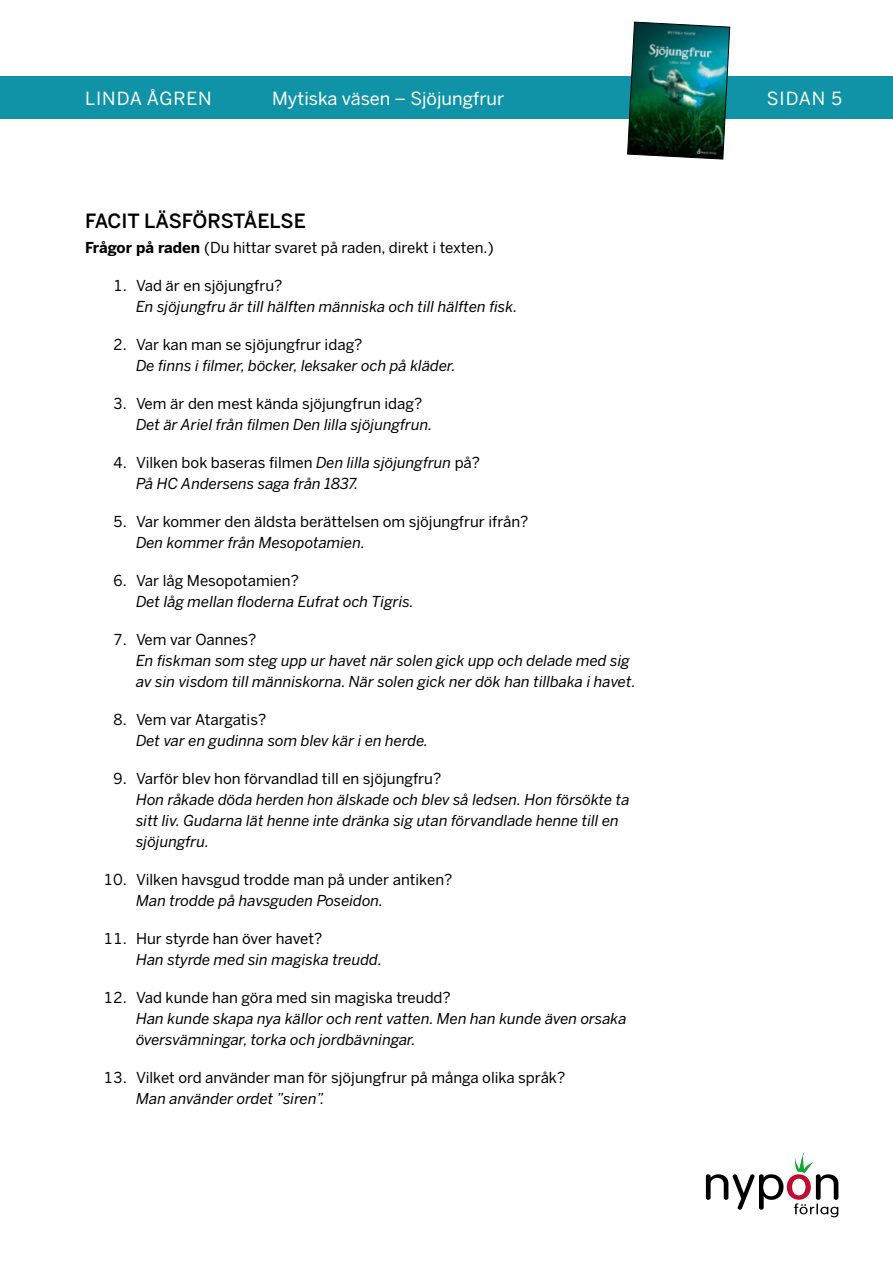
<style>
.page{position:relative;width:893px;height:1263px;background:#fff}
.page>*{position:absolute;margin:0;border:0;box-sizing:border-box;transform-origin:0 0}
.t1{font:500 19.5px "Benton Sans";letter-spacing:-.005em;color:#000}
.t2{font:18px "Benton Sans";color:#fff}
.t3{font:18px "Benton Sans";letter-spacing:.05em;color:#fff}
.t4{font:italic 15px/21px "Benton Sans";color:#000}
.t5{font:15px "Benton Sans";color:#000}
.s1{font-weight:700}
.s2{font-style:normal}
</style>
<div class="page">
<svg style="left:706px;top:1152px;width:132px;height:65px"></svg>
<div style="left:0;top:77px;width:893px;height:42px;background:#1093a7"></div>
<img style="left:627px;top:21px;width:103px;height:139px">
<p class="t3" style="left:85px;top:87px;width:128px">LINDA ÅGREN</p>
<p class="t2" style="left:272px;top:87px;width:234px">Mytiska väsen – Sjöjungfrur</p>
<p class="t2" style="left:767px;top:87px;width:77px">SIDAN 5</p>
<h1 class="t1" style="left:85px;top:209px;width:222px">FACIT LÄSFÖRSTÅELSE</h1>
<p class="t5" style="left:85px;top:239px;width:410px"><span class="s1">Frågor på raden</span> (Du hittar svaret på raden, direkt i texten.)</p>
<p class="t5" style="left:113px;top:277px;width:171px">1. Vad är en sjöjungfru?</p>
<p class="t4" style="left:136px;top:296px;width:383px">En sjöjungfru är till hälften människa och till hälften fisk.</p>
<p class="t5" style="left:113px;top:336px;width:251px">2. Var kan man se sjöjungfrur idag?</p>
<p class="t4" style="left:136px;top:355px;width:321px">De finns i filmer, böcker, leksaker och på kläder.</p>
<p class="t5" style="left:113px;top:395px;width:311px">3. Vem är den mest kända sjöjungfrun idag?</p>
<p class="t4" style="left:136px;top:414px;width:298px">Det är Ariel från filmen Den lilla sjöjungfrun.</p>
<p class="t4" style="left:136px;top:452px;width:346px;text-indent:-23px"><span class="s2">4. Vilken bok baseras filmen</span> Den lilla sjöjungfrun <span class="s2">på?<br></span>På HC Andersens saga från 1837.</p>
<p class="t5" style="left:113px;top:513px;width:417px">5. Var kommer den äldsta berättelsen om sjöjungfrur ifrån?</p>
<p class="t4" style="left:136px;top:532px;width:231px">Den kommer från Mesopotamien.</p>
<p class="t5" style="left:113px;top:572px;width:187px">6. Var låg Mesopotamien?</p>
<p class="t4" style="left:136px;top:591px;width:279px">Det låg mellan floderna Eufrat och Tigris.</p>
<p class="t5" style="left:113px;top:631px;width:145px">7. Vem var Oannes?</p>
<p class="t4" style="left:136px;top:650px;width:501px">En fiskman som steg upp ur havet när solen gick upp och delade med sig av sin visdom till människorna. När solen gick ner dök han tillbaka i havet.</p>
<p class="t5" style="left:113px;top:711px;width:155px">8. Vem var Atargatis?</p>
<p class="t4" style="left:136px;top:730px;width:294px">Det var en gudinna som blev kär i en herde.</p>
<p class="t5" style="left:113px;top:770px;width:330px">9. Varför blev hon förvandlad till en sjöjungfru?</p>
<p class="t4" style="left:136px;top:789px;width:495px">Hon råkade döda herden hon älskade och blev så ledsen. Hon försökte ta sitt liv. Gudarna lät henne inte dränka sig utan förvandlade henne till en sjöjungfru.</p>
<p class="t5" style="left:103px;top:871px;width:350px">10. Vilken havsgud trodde man på under antiken?</p>
<p class="t4" style="left:136px;top:890px;width:249px">Man trodde på havsguden Poseidon.</p>
<p class="t5" style="left:103px;top:930px;width:220px">11. Hur styrde han över havet?</p>
<p class="t4" style="left:136px;top:949px;width:248px">Han styrde med sin magiska treudd.</p>
<p class="t5" style="left:103px;top:989px;width:349px">12. Vad kunde han göra med sin magiska treudd?</p>
<p class="t4" style="left:136px;top:1008px;width:492px">Han kunde skapa nya källor och rent vatten. Men han kunde även orsaka översvämningar, torka och jordbävningar.</p>
<p class="t5" style="left:103px;top:1069px;width:463px">13. Vilket ord använder man för sjöjungfrur på många olika språk?</p>
<p class="t4" style="left:136px;top:1088px;width:190px">Man använder ordet ”siren”.</p>
</div>
